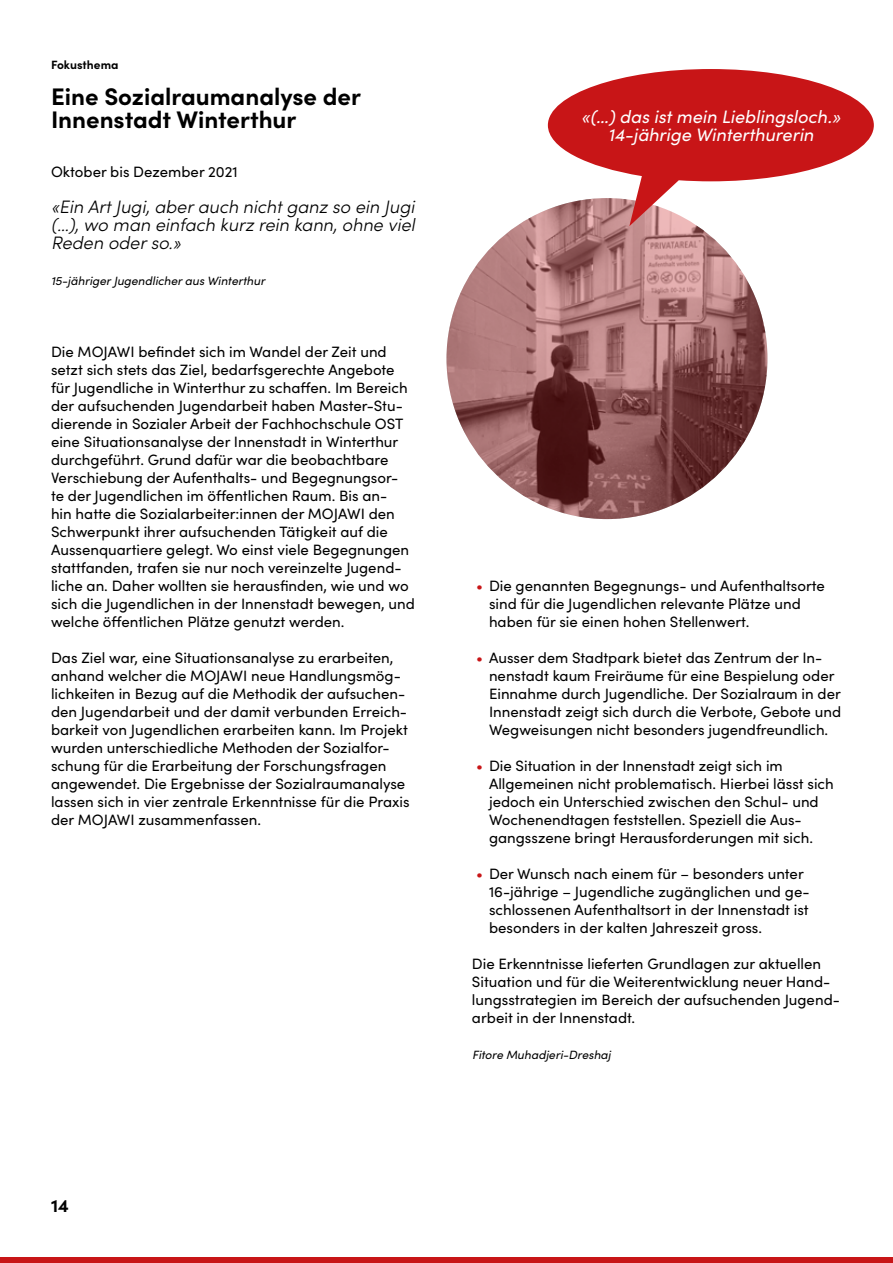
<style>
.page{position:relative;width:893px;height:1263px;background:#fff}
.page>*{position:absolute;margin:0;border:0;box-sizing:border-box;transform-origin:0 0}
.t1{font:700 24px/22.5px "Sofia Pro";color:#000}
.t2{font:italic 300 18px/18px "Sofia Pro";color:#000;text-align:justify}
.t3{font:italic 18px/18px "Sofia Pro";color:#fff;text-align:center}
.t4{font:700 18px "Sofia Pro";color:#000}
.t5{font:15px/18px "Sofia Pro";color:#000}
.t6{font:italic 12px "Sofia Pro";color:#000}
.t7{font:700 12px "Sofia Pro";color:#000}
.s1{color:#c81517}
</style>
<div class="page">
<div style="left:0;top:1257px;width:893px;height:6px;background:#c81517"></div>
<svg style="left:446px;top:198px;width:321px;height:321px;background:#986363"></svg>
<svg style="left:548px;top:69px;width:326px;height:157px;fill:#c81517"></svg>
<p class="t7" style="left:51px;top:56px;width:69px">Fokusthema</p>
<h1 class="t1" style="left:51px;top:83px;width:311px">Eine Sozialraumanalyse der<br>Innenstadt Winterthur</h1>
<p class="t5" style="left:51px;top:162px;width:188px">Oktober bis Dezember 2021</p>
<p class="t2" style="left:51px;top:197px;width:365px">«Ein Art Jugi, aber auch nicht ganz so ein Jugi (…), wo man einfach kurz rein kann, ohne viel Reden oder so.»</p>
<p class="t6" style="left:51px;top:272px;width:215px">15-jähriger Jugendlicher aus Winterthur</p>
<p class="t5" style="left:51px;top:342px;width:365px">Die MOJAWI befindet sich im Wandel der Zeit und setzt sich stets das Ziel, bedarfsgerechte Angebote für Jugendliche in Winterthur zu schaffen. Im Bereich der aufsuchenden Jugendarbeit haben Master-Stu&shy;dierende in Sozialer Arbeit der Fachhochschule OST eine Situationsanalyse der Innenstadt in Winterthur durchgeführt. Grund dafür war die beobachtbare Verschiebung der Aufenthalts- und Begegnungsor&shy;te der Jugendlichen im öffentlichen Raum. Bis an-<br>hin hatte die Sozialarbeiter:innen der MOJAWI den Schwerpunkt ihrer aufsuchenden Tätigkeit auf die Aussenquartiere gelegt. Wo einst viele Begegnungen stattfanden, trafen sie nur noch vereinzelte Jugend&shy;liche an. Daher wollten sie herausfinden, wie und wo sich die Jugendlichen in der Innenstadt bewegen, und welche öffentlichen Plätze genutzt werden.</p>
<p class="t5" style="left:51px;top:648px;width:360px">Das Ziel war, eine Situationsanalyse zu erarbeiten, anhand welcher die MOJAWI neue Handlungsmög&shy;lichkeiten in Bezug auf die Methodik der aufsuchen&shy;den Jugendarbeit und der damit verbunden Erreich&shy;barkeit von Jugendlichen erarbeiten kann. Im Projekt wurden unterschiedliche Methoden der Sozialfor&shy;schung für die Erarbeitung der Forschungsfragen angewendet. Die Ergebnisse der Sozialraumanalyse lassen sich in vier zentrale Erkenntnisse für die Praxis der MOJAWI zusammenfassen.</p>
<p class="t4" style="left:51px;top:1191px;width:19px">14</p>
<p class="t3" style="left:581px;top:106px;width:261px">«(…) das ist mein Lieblingsloch.»<br>14-jährige Winterthurerin</p>
<p class="t5" style="left:489px;top:576px;width:337px;text-indent:-13px"><span class="s1">•</span> Die genannten Begegnungs- und Aufenthaltsorte sind für die Jugendlichen relevante Plätze und haben für sie einen hohen Stellenwert.</p>
<p class="t5" style="left:489px;top:648px;width:354px;text-indent:-13px"><span class="s1">•</span> Ausser dem Stadtpark bietet das Zentrum der In&shy;nenstadt kaum Freiräume für eine Bespielung oder Einnahme durch Jugendliche. Der Sozialraum in der Innenstadt zeigt sich durch die Verbote, Gebote und Wegweisungen nicht besonders jugendfreundlich.</p>
<p class="t5" style="left:489px;top:756px;width:346px;text-indent:-13px"><span class="s1">•</span> Die Situation in der Innenstadt zeigt sich im Allgemeinen nicht problematisch. Hierbei lässt sich jedoch ein Unterschied zwischen den Schul- und Wochenendtagen feststellen. Speziell die Aus&shy;gangsszene bringt Herausforderungen mit sich.</p>
<p class="t5" style="left:489px;top:864px;width:322px;text-indent:-13px"><span class="s1">•</span> Der Wunsch nach einem für – besonders unter 16-jährige – Jugendliche zugänglichen und ge&shy;schlossenen Aufenthaltsort in der Innenstadt ist besonders in der kalten Jahreszeit gross.</p>
<p class="t5" style="left:472px;top:954px;width:369px">Die Erkenntnisse lieferten Grundlagen zur aktuellen Situation und für die Weiterentwicklung neuer Hand&shy;lungsstrategien im Bereich der aufsuchenden Jugend&shy;arbeit in der Innenstadt.</p>
<p class="t6" style="left:472px;top:1046px;width:140px">Fitore Muhadjeri-Dreshaj</p>
</div>
